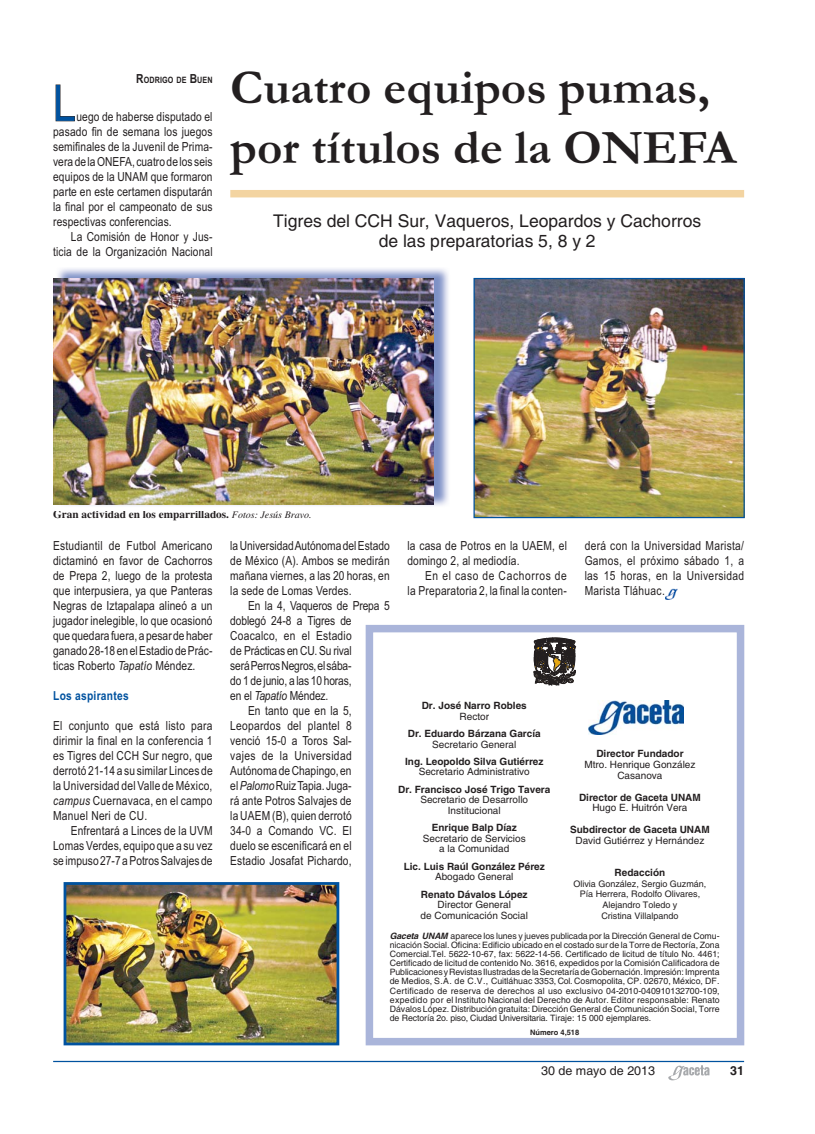
<style>
.page{position:relative;width:815px;height:1134px;background:#fff}
.page>*{position:absolute;margin:0;border:0;box-sizing:border-box;transform-origin:0 0}
.t1{font:50px "Arial Narrow";color:#00529f}
.t2{font:700 48.75px/60px "Garamond";color:#231f20}
.t3{font:17.5px/20px "Helvetica";color:#231f20;text-align:center}
.t4{font:12.5px/15px "Arial Narrow";letter-spacing:.01em;color:#231f20;text-align:justify}
.t5{font:12.5px "Arial Narrow";letter-spacing:-.01em;color:#231f20}
.t6{font:12.5px "Helvetica";color:#231f20}
.t7{font:700 12.5px "Arial Narrow";letter-spacing:.02em;color:#00529f}
.t8{font:700 12.5px "Helvetica";color:#231f20}
.t9{font:700 11.25px "Times";color:#231f20}
.t10{font:10px/10.5px "Helvetica";color:#231f20;text-align:center}
.t11{font:700 10px "Helvetica";color:#231f20}
.t12{font:9px/10.8px "Helvetica";color:#231f20;text-align:center}
.t13{font:8.75px/9.1px "Helvetica";letter-spacing:-.02em;color:#231f20;text-align:justify}
.t14{font:700 8.75px "Arial Narrow";letter-spacing:.015em;color:#231f20}
.t15{font:700 7.5px "Helvetica";color:#231f20}
.s1{font-size:12.5px}
.s2{font-weight:400;font-style:italic;font-size:10px}
.s3{font-style:italic}
.s4{font-weight:700;font-style:italic}
</style>
<div class="page">
<hr style="left:53px;top:1061px;width:691px;height:1px;background:#00529f">
<img style="left:668px;top:1066px;width:41px;height:14px">
<div style="left:230px;top:190px;width:514px;height:7px;background:#f3d4a1"></div>
<div style="left:366px;top:625px;width:378px;height:420px;border:8px solid #aab5da"></div>
<img style="left:588px;top:700px;width:96px;height:34px">
<svg style="left:534px;top:638px;width:42px;height:47px;background:#544f4b"></svg>
<svg style="left:665px;top:588px;width:13px;height:11px"></svg>
<svg style="left:55px;top:84px;width:20px;height:37px"></svg>
<img style="left:56px;top:268px;width:393px;height:238px">
<img style="left:53px;top:279px;width:381px;height:226px">
<img style="left:475px;top:280px;width:268px;height:236px">
<div style="left:473px;top:278px;width:272px;height:240px;border:1px solid #00529f"></div>
<img style="left:68px;top:886px;width:267px;height:155px">
<div style="left:64px;top:882px;width:275px;height:163px;border:3px solid #00529f"></div>
<p class="t14" style="left:136px;top:74px;width:78px"><span class="s1">R</span>ODRIGO DE <span class="s1">B</span>UEN</p>
<h1 class="t1" style="left:53px;top:85px;width:24px">L</h1>
<p class="t4" style="left:53px;top:110px;width:161px;text-indent:23px">uego de haberse disputado el pasado fin de semana los juegos semifinales de la Juvenil de Prima&shy;vera de la ONEFA, cuatro de los seis equipos de la UNAM que formaron parte en este certamen disputarán la final por el campeonato de sus respectivas conferencias.</p>
<p class="t4" style="left:53px;top:230px;width:161px;text-align:right">La Comisión de Honor y Jus&shy;ticia de la Organización Nacional</p>
<h2 class="t2" style="left:230px;top:61px;width:507px">Cuatro equipos pumas, por títulos de la ONEFA</h2>
<h3 class="t3" style="left:273px;top:212px;width:429px">Tigres del CCH Sur, Vaqueros, Leopardos y Cachorros de las preparatorias 5, 8 y 2</h3>
<p class="t9" style="left:53px;top:510px;width:260px">Gran actividad en los emparrillados. <span class="s2">Fotos: Jesús Bravo.</span></p>
<p class="t4" style="left:53px;top:539px;width:161px">Estudiantil de Futbol Americano dictaminó en favor de Cachorros de Prepa 2, luego de la protesta que interpusiera, ya que Panteras Negras de Iztapalapa alineó a un jugador inelegible, lo que ocasionó que quedara fuera, a pesar de haber ganado 28-18 en el Estadio de Prác&shy;ticas Roberto <span class="s3">Tapatío</span> Méndez.</p>
<p class="t7" style="left:53px;top:691px;width:77px">Los aspirantes</p>
<p class="t4" style="left:53px;top:719px;width:161px">El conjunto que está listo para dirimir la final en la conferencia 1 es Tigres del CCH Sur negro, que derrotó 21-14 a su similar Linces de la Universidad del Valle de México, <span class="s3">campus</span> Cuernavaca, en el campo Manuel Neri de CU.</p>
<p class="t4" style="left:53px;top:824px;width:161px;text-indent:18px">Enfrentará a Linces de la UVM Lomas Verdes, equipo que a su vez se impuso 27-7 a Potros Salvajes de</p>
<p class="t4" style="left:585px;top:539px;width:161px">derá con la Universidad Marista/ Gamos, el próximo sábado 1, a las 15 horas, en la Universidad Marista Tláhuac.</p>
<p class="t4" style="left:230px;top:539px;width:161px">la Universidad Autónoma del Estado de México (A). Ambos se medirán mañana viernes, a las 20 horas, en la sede de Lomas Verdes.</p>
<p class="t5" style="left:248px;top:601px;width:143px">En la 4, Vaqueros de Prepa 5</p>
<p class="t5" style="left:230px;top:616px;width:123px">doblegó 24-8 a Tigres de</p>
<p class="t4" style="left:230px;top:629px;width:123px">Coacalco, en el Estadio</p>
<p class="t5" style="left:230px;top:646px;width:123px">de Prácticas en CU. Su rival</p>
<p class="t5" style="left:230px;top:661px;width:123px">será Perros Negros, el sába-</p>
<p class="t5" style="left:230px;top:676px;width:123px">do 1 de junio, a las 10 horas,</p>
<p class="t5" style="left:230px;top:691px;width:100px">en el <span class="s3">Tapatío</span> Méndez.</p>
<p class="t4" style="left:248px;top:704px;width:105px">En tanto que en la 5,</p>
<p class="t4" style="left:230px;top:719px;width:123px">Leopardos del plantel 8</p>
<p class="t4" style="left:230px;top:734px;width:123px">venció 15-0 a Toros Sal-</p>
<p class="t4" style="left:230px;top:749px;width:123px">vajes de la Universidad</p>
<p class="t4" style="left:230px;top:764px;width:123px">Autónoma de Chapingo, en</p>
<p class="t4" style="left:230px;top:779px;width:123px">el <span class="s3">Palomo</span> Ruiz Tapia. Juga-</p>
<p class="t4" style="left:230px;top:794px;width:123px">rá ante Potros Salvajes de</p>
<p class="t4" style="left:230px;top:809px;width:123px">la UAEM (B), quien derrotó</p>
<p class="t4" style="left:230px;top:824px;width:123px">34-0 a Comando VC. El</p>
<p class="t4" style="left:230px;top:839px;width:123px">duelo se escenificará en el</p>
<p class="t4" style="left:230px;top:854px;width:123px">Estadio Josafat Pichardo,</p>
<p class="t4" style="left:407px;top:539px;width:161px">la casa de Potros en la UAEM, el domingo 2, al mediodía.</p>
<p class="t4" style="left:407px;top:569px;width:161px;text-align:right">En el caso de Cachorros de<br>la Preparatoria 2, la final la conten-</p>
<p class="t11" style="left:422px;top:702px;width:107px">Dr. José Narro Robles</p>
<p class="t10" style="left:460px;top:712px;width:31px">Rector</p>
<p class="t11" style="left:408px;top:730px;width:134px">Dr. Eduardo Bárzana García</p>
<p class="t10" style="left:432px;top:740px;width:85px">Secretario General</p>
<p class="t11" style="left:405px;top:758px;width:140px">Ing. Leopoldo Silva Gutiérrez</p>
<p class="t10" style="left:419px;top:768px;width:113px">Secretario Administrativo</p>
<p class="t11" style="left:398px;top:786px;width:154px">Dr. Francisco José Trigo Tavera</p>
<p class="t10" style="left:420px;top:795px;width:109px">Secretario de Desarrollo<br>Institucional</p>
<p class="t11" style="left:432px;top:824px;width:87px">Enrique Balp Díaz</p>
<p class="t10" style="left:423px;top:834px;width:104px">Secretario de Servicios a la Comunidad</p>
<p class="t11" style="left:404px;top:862px;width:143px">Lic. Luis Raúl González Pérez</p>
<p class="t10" style="left:435px;top:872px;width:80px">Abogado General</p>
<p class="t11" style="left:421px;top:890px;width:108px">Renato Dávalos López</p>
<p class="t10" style="left:421px;top:900px;width:109px">Director General<br>de Comunicación Social</p>
<p class="t13" style="left:390px;top:932px;width:331px"><span class="s4">Gaceta UNAM</span> aparece los lunes y jueves publicada por la Dirección Ge neral de Comu&shy;nicación Social. Oficina: Edificio ubicado en el costado sur de la Torre de Rectoría, Zona Comercial.Tel. 5622-10-67, fax: 5622-14-56. Certificado de licitud de título No. 4461; Certificado de licitud de contenido No. 3616, expedidos por la Comisión Calificadora de Publicaciones y Revistas Ilustradas de la Secretaría de Gobernación. Impresión: Imprenta de Medios, S.A. de C.V., Cuitláhuac 3353, Col. Cosmopolita, CP. 02670, México, DF.<br>Certificado de reserva de derechos al uso exclusivo 04-2010-040910132700-109, expedido por el Instituto Nacional del Derecho de Autor. Editor responsable: Renato Dávalos López. Dis tribución gratuita: Dirección General de Comunicación Social, Torre de Rectoría 2o. piso, Ciudad Universitaria. Tiraje: 15 000 ejemplares.</p>
<p class="t15" style="left:530px;top:1030px;width:51px">Número 4,518</p>
<p class="t11" style="left:596px;top:750px;width:89px">Director Fundador</p>
<p class="t10" style="left:584px;top:760px;width:113px">Mtro. Henrique González<br>Casanova</p>
<p class="t11" style="left:579px;top:793px;width:123px">Director de Gaceta UNAM</p>
<p class="t10" style="left:592px;top:803px;width:97px">Hugo E. Huitrón Vera</p>
<p class="t11" style="left:570px;top:825px;width:141px">Subdirector de Gaceta UNAM</p>
<p class="t10" style="left:575px;top:836px;width:130px">David Gutiérrez y Hernández</p>
<p class="t11" style="left:615px;top:868px;width:52px">Redacción</p>
<p class="t12" style="left:573px;top:879px;width:135px">Olivia González, Sergio Guzmán,<br>Pía Herrera, Rodolfo Olivares,<br>Alejandro Toledo y<br>Cristina Villalpando</p>
<p class="t6" style="left:541px;top:1066px;width:115px">30 de mayo de 2013</p>
<p class="t8" style="left:730px;top:1065px;width:15px">31</p>
</div>
